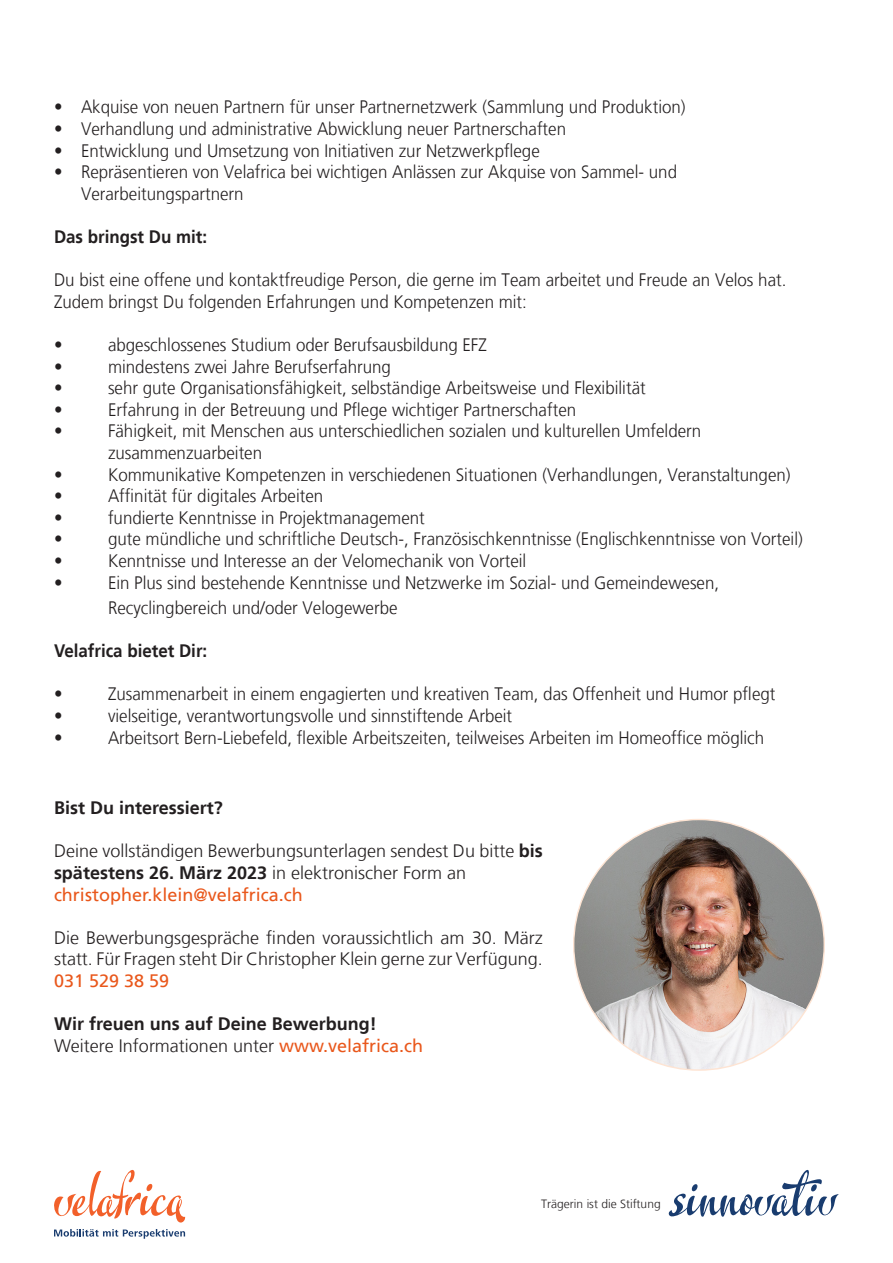
<style>
.page{position:relative;width:893px;height:1263px;background:#fff}
.page>*{position:absolute;margin:0;border:0;box-sizing:border-box;transform-origin:0 0}
.t1{font:300 18px/21.6px "Frutiger LT";color:#231f20;scale:.94 1}
.t2{font:300 18px/21.6px "Frutiger LT";color:#231f20}
.t3{font:700 18px "Frutiger LT";color:#231f20}
.t4{font:700 18px "Frutiger LT";color:#231f20;scale:.94 1}
.t5{font:18px "Frutiger LT";color:#e9571b}
.t6{font:300 12px "Frutiger LT";color:#231f20}
.s1{font-weight:700}
.s2{font-weight:400;color:#e9571b}
</style>
<div class="page">
<img style="left:574px;top:819px;width:250px;height:251px;border-radius:125px">
<svg style="left:54px;top:1229px;width:131px;height:10px"></svg>
<svg style="left:54px;top:1170px;width:131px;height:52px"></svg>
<svg style="left:669px;top:1170px;width:170px;height:47px"></svg>
<p class="t1" style="left:54px;top:97px;width:673px">• Akquise von neuen Partnern für unser Partnernetzwerk (Sammlung und Produktion)</p>
<p class="t1" style="left:54px;top:118px;width:546px">• Verhandlung und administrative Abwicklung neuer Partnerschaften</p>
<p class="t1" style="left:54px;top:140px;width:518px">• Entwicklung und Umsetzung von Initiativen zur Netzwerkpflege</p>
<p class="t1" style="left:81px;top:161px;width:636px;text-indent:-27px">• Repräsentieren von Velafrica bei wichtigen Anlässen zur Akquise von Sammel- und<br>Verarbeitungspartnern</p>
<p class="t4" style="left:54px;top:226px;width:165px">Das bringst Du mit:</p>
<p class="t1" style="left:54px;top:269px;width:781px">Du bist eine offene und kontaktfreudige Person, die gerne im Team arbeitet und Freude an Velos hat.<br>Zudem bringst Du folgenden Erfahrungen und Kompetenzen mit:</p>
<p class="t1" style="left:54px;top:334px;width:10px">•</p>
<p class="t1" style="left:108px;top:334px;width:405px">abgeschlossenes Studium oder Berufsausbildung EFZ</p>
<p class="t1" style="left:54px;top:356px;width:10px">•</p>
<p class="t1" style="left:108px;top:356px;width:303px">mindestens zwei Jahre Berufserfahrung</p>
<p class="t1" style="left:54px;top:377px;width:10px">•</p>
<p class="t1" style="left:108px;top:377px;width:574px">sehr gute Organisationsfähigkeit, selbständige Arbeitsweise und Flexibilität</p>
<p class="t1" style="left:54px;top:399px;width:10px">•</p>
<p class="t1" style="left:108px;top:399px;width:500px">Erfahrung in der Betreuung und Pflege wichtiger Partnerschaften</p>
<p class="t1" style="left:54px;top:421px;width:10px">•</p>
<p class="t1" style="left:108px;top:421px;width:633px">Fähigkeit, mit Menschen aus unterschiedlichen sozialen und kulturellen Umfeldern</p>
<p class="t1" style="left:108px;top:442px;width:165px">zusammenzuarbeiten</p>
<p class="t1" style="left:54px;top:464px;width:10px">•</p>
<p class="t1" style="left:108px;top:464px;width:728px">Kommunikative Kompetenzen in verschiedenen Situationen (Verhandlungen, Veranstaltungen)</p>
<p class="t1" style="left:54px;top:485px;width:10px">•</p>
<p class="t1" style="left:108px;top:485px;width:231px">Affinität für digitales Arbeiten</p>
<p class="t1" style="left:54px;top:507px;width:10px">•</p>
<p class="t1" style="left:108px;top:507px;width:339px">fundierte Kenntnisse in Projektmanagement</p>
<p class="t1" style="left:54px;top:529px;width:10px">•</p>
<p class="t1" style="left:108px;top:529px;width:741px">gute mündliche und schriftliche Deutsch-, Französischkenntnisse (Englischkenntnisse von Vorteil)</p>
<p class="t1" style="left:54px;top:550px;width:10px">•</p>
<p class="t1" style="left:108px;top:550px;width:447px">Kenntnisse und Interesse an der Velomechanik von Vorteil</p>
<p class="t1" style="left:54px;top:572px;width:10px">•</p>
<p class="t1" style="left:108px;top:572px;width:652px">Ein Plus sind bestehende Kenntnisse und Netzwerke im Sozial- und Gemeindewesen,</p>
<p class="t1" style="left:108px;top:597px;width:310px">Recyclingbereich und/oder Velogewerbe</p>
<p class="t4" style="left:54px;top:640px;width:165px">Velafrica bietet Dir:</p>
<p class="t1" style="left:54px;top:683px;width:10px">•</p>
<p class="t1" style="left:108px;top:683px;width:712px">Zusammenarbeit in einem engagierten und kreativen Team, das Offenheit und Humor pflegt</p>
<p class="t1" style="left:54px;top:705px;width:10px">•</p>
<p class="t1" style="left:108px;top:705px;width:432px">vielseitige, verantwortungsvolle und sinnstiftende Arbeit</p>
<p class="t1" style="left:54px;top:727px;width:10px">•</p>
<p class="t1" style="left:108px;top:727px;width:700px">Arbeitsort Bern-Liebefeld, flexible Arbeitszeiten, teilweises Arbeiten im Homeoffice möglich</p>
<p class="t3" style="left:54px;top:797px;width:170px">Bist Du interessiert?</p>
<p class="t2" style="left:54px;top:841px;width:490px">Deine vollständigen Bewerbungsunterlagen sendest Du bitte <span class="s1">bis spätestens 26. März 2023</span> in elektronischer Form an</p>
<p class="t5" style="left:54px;top:884px;width:250px">christopher.klein@velafrica.ch</p>
<p class="t2" style="left:54px;top:927px;width:490px;text-align:justify">Die Bewerbungsgespräche finden voraussichtlich am 30. März statt. Für Fragen steht Dir Christopher Klein gerne zur Verfügung.<br><span class="s2">031 529 38 59</span></p>
<p class="t3" style="left:54px;top:1013px;width:324px">Wir freuen uns auf Deine Bewerbung!</p>
<p class="t2" style="left:54px;top:1035px;width:371px">Weitere Informationen unter <span class="s2">www.velafrica.ch</span></p>
<p class="t6" style="left:541px;top:1197px;width:121px">Trägerin ist die Stiftung</p>
</div>
